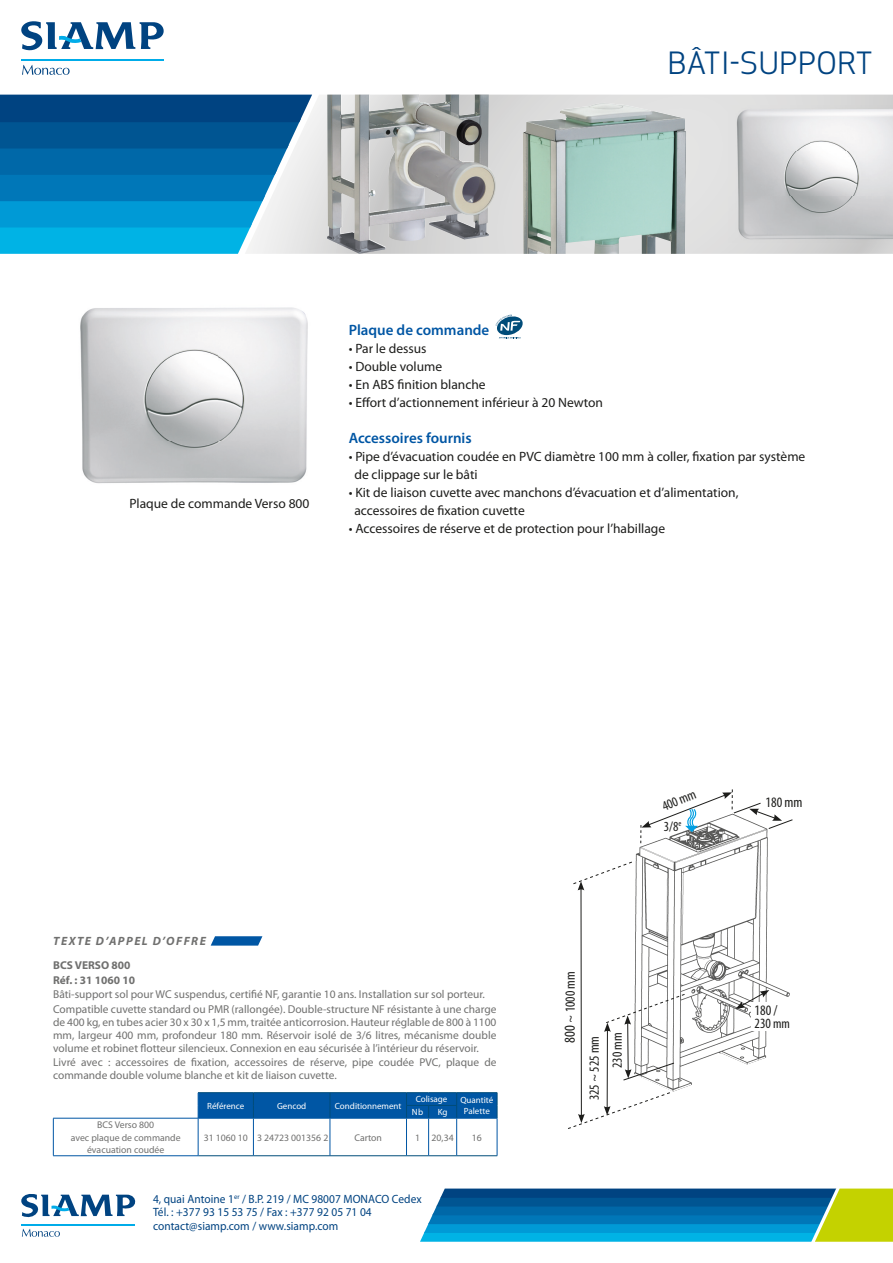
<style>
.page{position:relative;width:893px;height:1263px;background:#fff}
.page>*{position:absolute;margin:0;border:0;box-sizing:border-box;transform-origin:0 0}
.t1{font:30px "Apex New";letter-spacing:.025em;color:#004381}
.t2{font:600 15px "Myriad Pro";color:#0056a4}
.t3{font:condensed 14.4px "Myriad Pro";color:#1d1d1b}
.t4{font:condensed 14.25px "Myriad Pro";color:#1d1d1b}
.t5{font:condensed 13.95px "Myriad Pro";color:#1d1d1b}
.t6{font:13.5px/18px "Myriad Pro";color:#1d1d1b}
.t7{font:12px/13.5px "Myriad Pro";letter-spacing:.005em;color:#004381;scale:.95 1}
.t8{font:italic 700 12px "Myriad Pro";letter-spacing:.12em;color:#70706f}
.t9{font:11.4px/12.8px "Myriad Pro";color:#70706f}
.t10{font:700 11.4px/14.9px "Myriad Pro";color:#70706f}
.t11{font:9.75px/13px "Myriad Pro";color:#70706f;text-align:center}
.t12{font:9px "Myriad Pro";color:#fff}
.s1{font-size:15.15px}
.s2{font-size:13.5px}
</style>
<div class="page">
<svg style="left:0;top:95px;width:245px;height:159px;background:#0075b2"></svg>
<svg style="left:22px;top:65px;width:48px;height:10px"></svg>
<svg style="left:21px;top:21px;width:143px;height:30px"></svg>
<hr style="left:21px;top:59px;width:143px;height:2px;background:#00ace9">
<svg style="left:22px;top:1229px;width:38px;height:8px"></svg>
<svg style="left:21px;top:1194px;width:115px;height:24px"></svg>
<hr style="left:21px;top:1224px;width:114px;height:1px;background:#00ace9">
<svg style="left:420px;top:1188px;width:473px;height:54px;background:#27889d"></svg>
<svg style="left:245px;top:95px;width:648px;height:159px;background:#bdccd6"></svg>
<img style="left:728px;top:106px;width:165px;height:137px">
<img style="left:327px;top:95px;width:169px;height:159px">
<img style="left:523px;top:103px;width:163px;height:151px">
<hr style="left:198px;top:1155px;width:55px;height:1px;background:#004c79">
<hr style="left:253px;top:1155px;width:77px;height:1px;background:#004c79">
<hr style="left:330px;top:1155px;width:76px;height:1px;background:#004c79">
<svg style="left:406px;top:1155px;width:51px;height:1px"></svg>
<hr style="left:457px;top:1155px;width:40px;height:1px;background:#004c79">
<hr style="left:53px;top:1118px;width:145px;height:1px;background:#0056a4">
<hr style="left:53px;top:1118px;width:1px;height:37px;background:#0056a4">
<hr style="left:53px;top:1155px;width:145px;height:1px;background:#0056a4">
<hr style="left:198px;top:1118px;width:1px;height:37px;background:#0056a4">
<hr style="left:253px;top:1118px;width:1px;height:37px;background:#0056a4">
<hr style="left:330px;top:1118px;width:1px;height:37px;background:#0056a4">
<hr style="left:406px;top:1118px;width:1px;height:37px;background:#0056a4">
<svg style="left:198px;top:1092px;width:300px;height:27px;background:#0357a2"></svg>
<hr style="left:428px;top:1118px;width:1px;height:37px;background:#0056a4">
<hr style="left:457px;top:1118px;width:40px;height:1px;background:#0056a4">
<hr style="left:456px;top:1118px;width:1px;height:37px;background:#0056a4">
<hr style="left:497px;top:1118px;width:1px;height:37px;background:#0056a4">
<img style="left:634px;top:843px;width:156px;height:248px">
<hr style="left:581px;top:888px;width:1px;height:228px;background:#1d1d1b">
<hr style="left:607px;top:1029px;width:1px;height:79px;background:#1d1d1b">
<svg style="left:573px;top:861px;width:59px;height:29px"></svg>
<svg style="left:568px;top:1092px;width:102px;height:37px"></svg>
<svg style="left:640px;top:789px;width:153px;height:54px"></svg>
<svg style="left:736px;top:990px;width:33px;height:19px"></svg>
<svg style="left:604px;top:993px;width:81px;height:88px"></svg>
<div style="left:751px;top:1002px;width:59px;height:29px;background:#fff"></div>
<svg style="left:496px;top:315px;width:27px;height:23px"></svg>
<img style="left:80px;top:307px;width:228px;height:177px">
<svg style="left:211px;top:936px;width:51px;height:9px"></svg>
<h1 class="t1" style="left:668px;top:45px;width:206px">BÂTI-SUPPORT</h1>
<p class="t6" style="left:129px;top:494px;width:182px">Plaque de commande Verso 800</p>
<h2 class="t2" style="left:349px;top:321px;width:142px">Plaque de commande</h2>
<p class="t6" style="left:349px;top:339px;width:79px">• Par le dessus</p>
<p class="t6" style="left:349px;top:357px;width:95px">• Double volume</p>
<p class="t6" style="left:349px;top:375px;width:139px">• En ABS finition blanche</p>
<p class="t6" style="left:349px;top:393px;width:256px">• Effort d’actionnement inférieur à 20 Newton</p>
<h2 class="t2" style="left:349px;top:429px;width:125px">Accessoires fournis</h2>
<p class="t6" style="left:354px;top:447px;width:452px;text-indent:-6px">• Pipe d’évacuation coudée en PVC diamètre 100 mm à coller, fixation par système de clippage sur le bâti</p>
<p class="t6" style="left:354px;top:483px;width:386px;text-indent:-6px">• Kit de liaison cuvette avec manchons d’évacuation et d’alimentation, accessoires de fixation cuvette</p>
<p class="t6" style="left:349px;top:519px;width:318px">• Accessoires de réserve et de protection pour l’habillage</p>
<p class="t8" style="left:53px;top:934px;width:154px">TEXTE D’APPEL D’OFFRE</p>
<p class="t5" style="left:660px;top:800px;width:37px;rotate:-22deg">400 mm</p>
<p class="t5" style="left:664px;top:818px;width:19px">3/8<sup>e</sup></p>
<p class="t3" style="left:766px;top:794px;width:38px">180 mm</p>
<p class="t10" style="left:53px;top:957px;width:83px">BCS VERSO 800<br>Réf. : 31 1060 10</p>
<p class="t9" style="left:53px;top:987px;width:445px;line-height:14.9px">Bâti-support sol pour WC suspendus, certifié NF, garantie 10 ans. Installation sur sol porteur.<br>Compatible cuvette standard ou PMR (rallongée). Double-structure NF résistante à une charge</p>
<p class="t9" style="left:53px;top:1016px;width:445px;text-align:justify">de 400 kg, en tubes acier 30 x 30 x 1,5 mm, traitée anticorrosion. Hauteur réglable de 800 à 1100 mm, largeur 400 mm, profondeur 180 mm. Réservoir isolé de 3/6 litres, mécanisme double volume et robinet flotteur silencieux. Connexion en eau sécurisée à l’intérieur du réservoir.</p>
<p class="t9" style="left:53px;top:1056px;width:445px">Livré avec : accessoires de fixation, accessoires de réserve, pipe coudée PVC, plaque de commande double volume blanche et kit de liaison cuvette.</p>
<p class="t11" style="left:71px;top:1119px;width:111px">BCS Verso 800<br>avec plaque de commande</p>
<p class="t11" style="left:87px;top:1143px;width:79px">évacuation coudée</p>
<p class="t12" style="left:207px;top:1101px;width:39px">Référence</p>
<p class="t12" style="left:277px;top:1101px;width:31px">Gencod</p>
<p class="t12" style="left:335px;top:1101px;width:68px">Conditionnement</p>
<p class="t12" style="left:416px;top:1094px;width:33px">Colisage</p>
<p class="t12" style="left:460px;top:1095px;width:34px">Quantité</p>
<p class="t12" style="left:412px;top:1107px;width:13px">Nb</p>
<p class="t12" style="left:438px;top:1107px;width:11px">Kg</p>
<p class="t12" style="left:464px;top:1106px;width:27px">Palette</p>
<p class="t11" style="left:204px;top:1131px;width:126px">31 1060 10 3 24723 001356 2</p>
<p class="t11" style="left:354px;top:1131px;width:29px">Carton</p>
<p class="t11" style="left:415px;top:1131px;width:40px">1 20,34</p>
<p class="t11" style="left:472px;top:1131px;width:12px">16</p>
<p class="t7" style="left:153px;top:1192px;width:284px">4, quai Antoine 1<sup>er</sup> / B.P. 219 / MC 98007 MONACO Cedex<br>Tél. : +377 93 15 53 75 / Fax : +377 92 05 71 04 contact@siamp.com / www.siamp.com</p>
<p class="t5" style="left:563px;top:1043px;width:73px;rotate:-90deg"><span class="s1">800</span> ~ 1000 mm</p>
<p class="t5" style="left:586px;top:1100px;width:66px;rotate:-90deg">325 ~ 525 mm</p>
<p class="t5" style="left:609px;top:1068px;width:37px;rotate:-90deg">230 mm</p>
<p class="t3" style="left:754px;top:1002px;width:25px">180 /</p>
<p class="t4" style="left:754px;top:1015px;width:37px">230 <span class="s2">mm</span></p>
</div>
